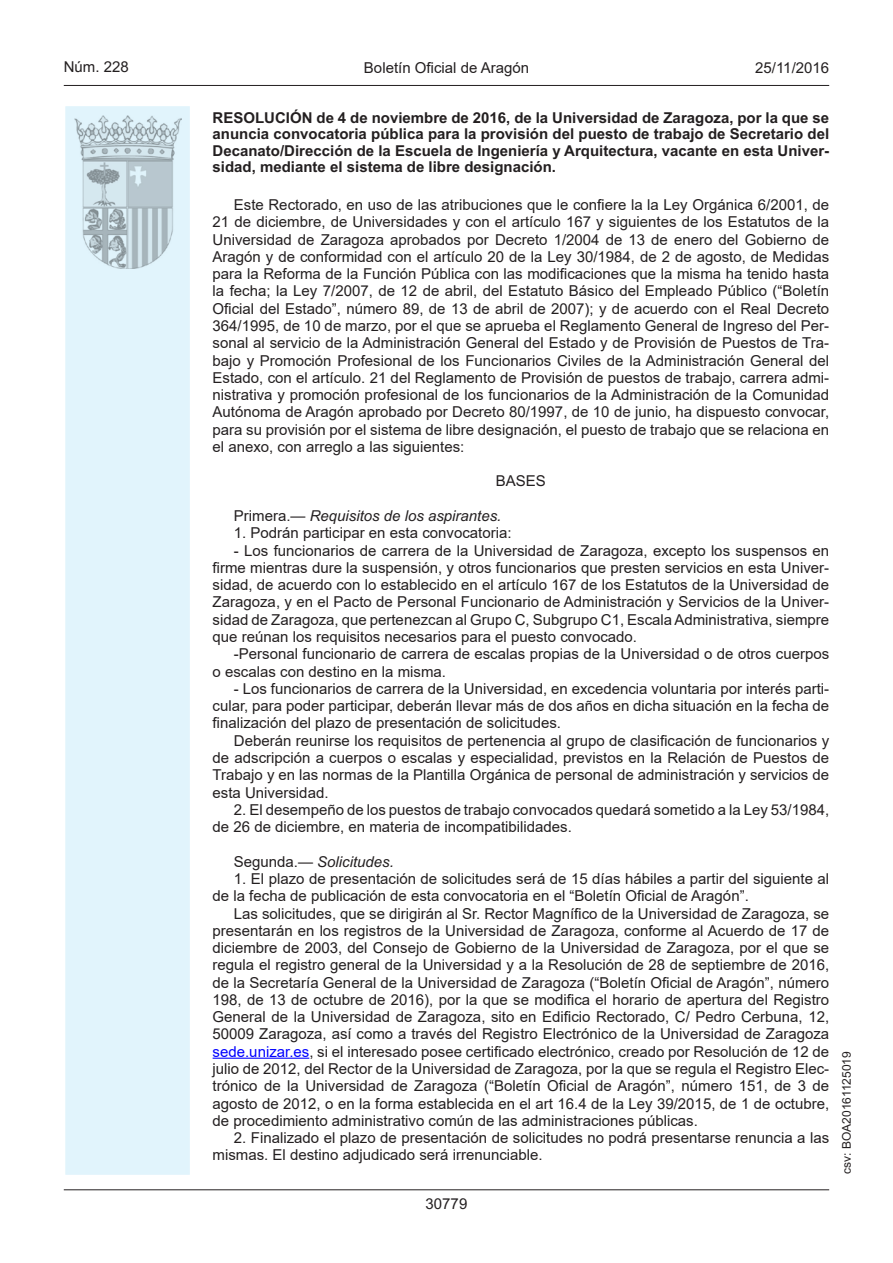
<style>
.page{position:relative;width:893px;height:1263px;background:#fff}
.page>*{position:absolute;margin:0;border:0;box-sizing:border-box;transform-origin:0 0}
.inicio_de_parrafo{font:15px/17.2px "Arial";color:#231f20;text-align:justify}
.Titulo_text{font:700 15px/16.5px "Arial";color:#231f20;text-align:justify}
.inicio_de_parrafo-2{font:italic 15px "Arial";color:#231f20}
.estilo_head-c{font:15px "Arial";color:#231f20}
.estilo_head-d{font:15px "Arial MT2";color:#231f20}
.estilo_head-i{font:15px "Arial MT2";color:#231f20}
.numero_pagina{font:15px "Arial MT2";color:#231f20}
.center{font:15px "Arial MT2";color:#231f20}
.estilo_head-i-2{font:12px "Arial MT2";color:#231f20}
.s1{font-style:normal}
.s2{color:#00f}
</style>
<div class="page">
<div style="left:64px;top:105px;width:127px;height:1071px;background:#e1f4fc;border:2px solid #fff"></div>
<img style="left:75px;top:115px;width:106px;height:153px">
<hr style="left:64px;top:85px;width:765px;height:1px;background:#231f20">
<hr style="left:64px;top:1189px;width:765px;height:1px;background:#231f20">
<hr style="left:213px;top:1058px;width:96px;height:1px;background:#00f">
<p class="estilo_head-i" style="left:64px;top:57px;width:67px">Núm. 228</p>
<p class="estilo_head-c" style="left:364px;top:57px;width:167px">Boletín Oficial de Aragón</p>
<p class="estilo_head-d" style="left:755px;top:57px;width:75px">25/11/2016</p>
<p class="Titulo_text" style="left:213px;top:110px;width:618px">RESOLUCIÓN de 4 de noviembre de 2016, de la Universidad de Zaragoza, por la que se anuncia convocatoria pública para la provisión del puesto de trabajo de Secretario del Decanato/Dirección de la Escuela de Ingeniería y Arquitectura, vacante en esta Univer&shy;sidad, mediante el sistema de libre designación.</p>
<p class="inicio_de_parrafo" style="left:213px;top:196px;width:618px;text-indent:21px">Este Rectorado, en uso de las atribuciones que le confiere la la Ley Orgánica 6/2001, de 21 de diciembre, de Universidades y con el artículo 167 y siguientes de los Estatutos de la Universidad de Zaragoza aprobados por Decreto 1/2004 de 13 de enero del Gobierno de Aragón y de conformidad con el artículo 20 de la Ley 30/1984, de 2 de agosto, de Medidas para la Reforma de la Función Pública con las modificaciones que la misma ha tenido hasta la fecha; la Ley 7/2007, de 12 de abril, del Estatuto Básico del Empleado Público (“Boletín Oficial del Estado”, número 89, de 13 de abril de 2007); y de acuerdo con el Real Decreto 364/1995, de 10 de marzo, por el que se aprueba el Reglamento General de Ingreso del Per&shy;sonal al servicio de la Administración General del Estado y de Provisión de Puestos de Tra&shy;bajo y Promoción Profesional de los Funcionarios Civiles de la Administración General del Estado, con el artículo. 21 del Reglamento de Provisión de puestos de trabajo, carrera admi&shy;nistrativa y promoción profesional de los funcionarios de la Administración de la Comunidad Autónoma de Aragón aprobado por Decreto 80/1997, de 10 de junio, ha dispuesto convocar, para su provisión por el sistema de libre designación, el puesto de trabajo que se relaciona en el anexo, con arreglo a las siguientes:</p>
<p class="center" style="left:496px;top:471px;width:52px">BASES</p>
<p class="inicio_de_parrafo-2" style="left:234px;top:506px;width:269px"><span class="s1">Primera.—</span> Requisitos de los aspirantes.</p>
<p class="inicio_de_parrafo" style="left:234px;top:524px;width:279px">1. Podrán participar en esta convocatoria:</p>
<p class="inicio_de_parrafo" style="left:213px;top:542px;width:618px;text-indent:21px">- Los funcionarios de carrera de la Universidad de Zaragoza, excepto los suspensos en firme mientras dure la suspensión, y otros funcionarios que presten servicios en esta Univer&shy;sidad, de acuerdo con lo establecido en el artículo 167 de los Estatutos de la Universidad de Zaragoza, y en el Pacto de Personal Funcionario de Administración y Servicios de la Univer&shy;sidad de Zaragoza, que pertenezcan al Grupo C, Subgrupo C1, Escala Administrativa, siempre que reúnan los requisitos necesarios para el puesto convocado.</p>
<p class="inicio_de_parrafo" style="left:213px;top:645px;width:618px;text-indent:21px">-Personal funcionario de carrera de escalas propias de la Universidad o de otros cuerpos o escalas con destino en la misma.</p>
<p class="inicio_de_parrafo" style="left:213px;top:680px;width:618px;text-indent:21px">- Los funcionarios de carrera de la Universidad, en excedencia voluntaria por interés parti&shy;cular, para poder participar, deberán llevar más de dos años en dicha situación en la fecha de finalización del plazo de presentación de solicitudes.</p>
<p class="inicio_de_parrafo" style="left:213px;top:732px;width:618px;text-indent:21px">Deberán reunirse los requisitos de pertenencia al grupo de clasificación de funcionarios y de adscripción a cuerpos o escalas y especialidad, previstos en la Relación de Puestos de Trabajo y en las normas de la Plantilla Orgánica de personal de administración y servicios de esta Universidad.</p>
<p class="inicio_de_parrafo" style="left:213px;top:801px;width:618px;text-indent:21px">2. El desempeño de los puestos de trabajo convocados quedará sometido a la Ley 53/1984, de 26 de diciembre, en materia de incompatibilidades.</p>
<p class="inicio_de_parrafo-2" style="left:234px;top:852px;width:162px"><span class="s1">Segunda.—</span> Solicitudes.</p>
<p class="inicio_de_parrafo" style="left:213px;top:870px;width:618px;text-indent:21px">1. El plazo de presentación de solicitudes será de 15 días hábiles a partir del siguiente al de la fecha de publicación de esta convocatoria en el “Boletín Oficial de Aragón”.</p>
<p class="inicio_de_parrafo" style="left:213px;top:904px;width:618px;text-indent:21px">Las solicitudes, que se dirigirán al Sr. Rector Magnífico de la Universidad de Zaragoza, se presentarán en los registros de la Universidad de Zaragoza, conforme al Acuerdo de 17 de diciembre de 2003, del Consejo de Gobierno de la Universidad de Zaragoza, por el que se regula el registro general de la Universidad y a la Resolución de 28 de septiembre de 2016, de la Secretaría General de la Universidad de Zaragoza (“Boletín Oficial de Aragón”, número 198, de 13 de octubre de 2016), por la que se modifica el horario de apertura del Registro General de la Universidad de Zaragoza, sito en Edificio Rectorado, C/ Pedro Cerbuna, 12, 50009 Zaragoza, así como a través del Registro Electrónico de la Universidad de Zaragoza <span class="s2">sede.unizar.es</span>, si el interesado posee certificado electrónico, creado por Resolución de 12 de julio de 2012, del Rector de la Universidad de Zaragoza, por la que se regula el Registro Elec&shy;trónico de la Universidad de Zaragoza (“Boletín Oficial de Aragón”, número 151, de 3 de agosto de 2012, o en la forma establecida en el art 16.4 de la Ley 39/2015, de 1 de octubre, de procedimiento administrativo común de las administraciones públicas.</p>
<p class="inicio_de_parrafo" style="left:213px;top:1129px;width:618px;text-indent:21px">2. Finalizado el plazo de presentación de solicitudes no podrá presentarse renuncia a las mismas. El destino adjudicado será irrenunciable.</p>
<p class="numero_pagina" style="left:426px;top:1193px;width:43px">30779</p>
<p class="estilo_head-i-2" style="left:838px;top:1174px;width:124px;rotate:-90deg">csv: BOA20161125019</p>
</div>
